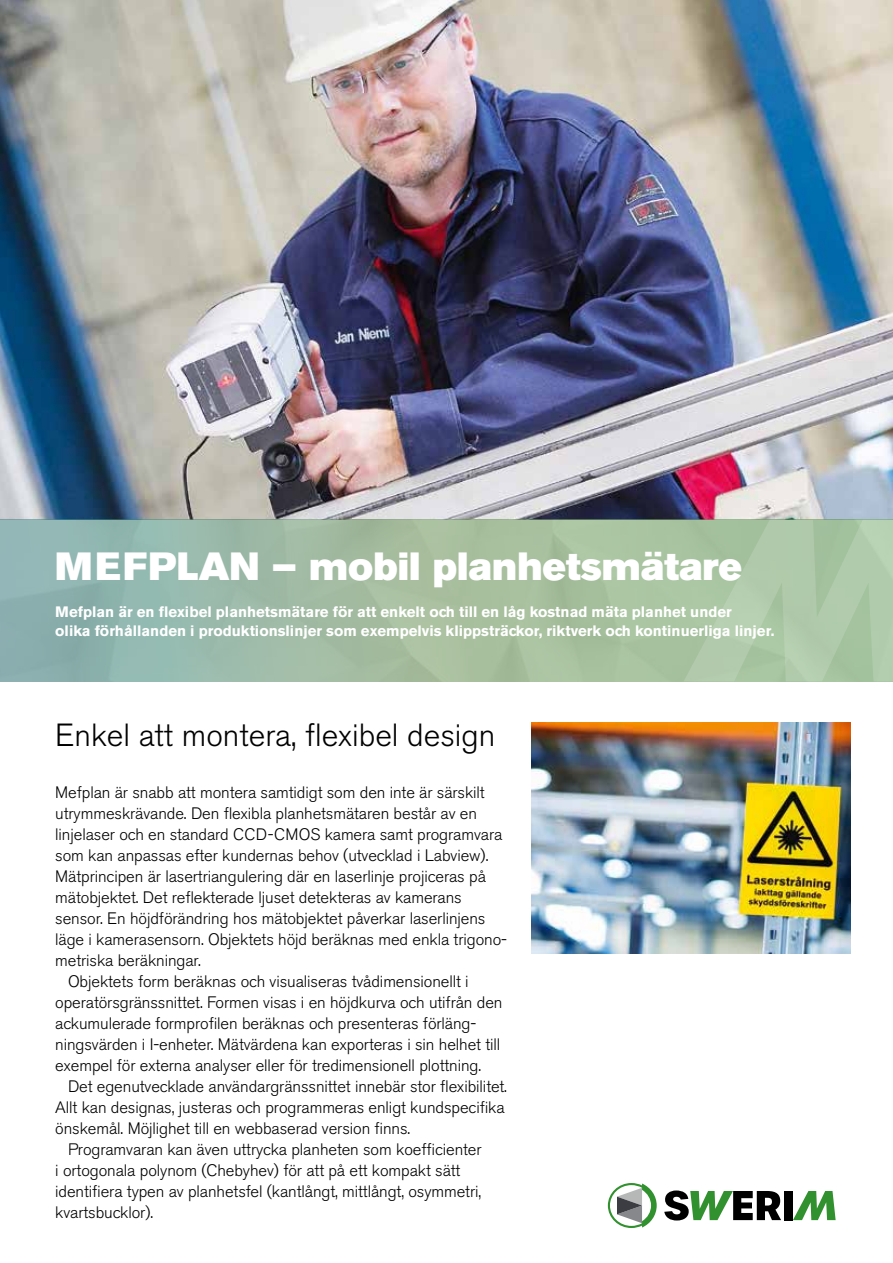
<style>
.page{position:relative;width:893px;height:1263px;background:#fff}
.page>*{position:absolute;margin:0;border:0;box-sizing:border-box;transform-origin:0 0}
.t1{font:39px "Akzidenz Grotesk BE Super";color:#fff}
.t2{font:300 31.8px "Akzidenz Grotesk BE";color:#000}
.t3{font:300 16.5px "Akzidenz Grotesk BE";letter-spacing:-.005em;color:#000}
.t4{font:700 15px/19.5px "Akzidenz Grotesk BE";color:#fff}
</style>
<div class="page">
<img style="left:0;top:0;width:893px;height:520px">
<img style="left:531px;top:722px;width:319px;height:231px">
<svg style="left:0;top:520px;width:684px;height:161px;background:#9ebba5"></svg>
<svg style="left:684px;top:520px;width:209px;height:161px;background:#acc7a6"></svg>
<svg style="left:664px;top:1190px;width:117px;height:30px"></svg>
<div style="left:785px;top:1191px;width:8px;height:29px;background:#000"></div>
<svg style="left:793px;top:1191px;width:43px;height:29px"></svg>
<svg style="left:608px;top:1183px;width:49px;height:45px"></svg>
<h1 class="t1" style="left:55px;top:544px;width:688px">MEFPLAN – mobil planhetsmätare</h1>
<p class="t4" style="left:55px;top:602px;width:721px">Mefplan är en flexibel planhetsmätare för att enkelt och till en låg kostnad mäta planhet under<br>olika förhållanden i produktionslinjer som exempelvis klippsträckor, riktverk och kontinuerliga linjer.</p>
<h2 class="t2" style="left:55px;top:717px;width:442px">Enkel att montera, flexibel design</h2>
<p class="t3" style="left:55px;top:783px;width:431px">Mefplan är snabb att montera samtidigt som den inte är särskilt</p>
<p class="t3" style="left:55px;top:804px;width:423px">utrymmeskrävande. Den flexibla planhetsmätaren består av en</p>
<p class="t3" style="left:55px;top:825px;width:449px">linjelaser och en standard CCD-CMOS kamera samt programvara</p>
<p class="t3" style="left:55px;top:846px;width:435px">som kan anpassas efter kundernas behov (utvecklad i Labview).</p>
<p class="t3" style="left:55px;top:867px;width:432px">Mätprincipen är lasertriangulering där en laserlinje projiceras på</p>
<p class="t3" style="left:55px;top:888px;width:408px">mätobjektet. Det reflekterade ljuset detekteras av kamerans</p>
<p class="t3" style="left:55px;top:909px;width:432px">sensor. En höjdförändring hos mätobjektet påverkar laserlinjens</p>
<p class="t3" style="left:55px;top:930px;width:453px">läge i kamerasensorn. Objektets höjd beräknas med enkla trigono-</p>
<p class="t3" style="left:55px;top:951px;width:147px">metriska beräkningar.</p>
<p class="t3" style="left:68px;top:972px;width:402px">Objektets form beräknas och visualiseras tvådimensionellt i</p>
<p class="t3" style="left:55px;top:993px;width:449px">operatörsgränssnittet. Formen visas i en höjdkurva och utifrån den</p>
<p class="t3" style="left:55px;top:1014px;width:423px">ackumulerade formprofilen beräknas och presenteras förläng-</p>
<p class="t3" style="left:55px;top:1035px;width:446px">ningsvärden i I-enheter. Mätvärdena kan exporteras i sin helhet till</p>
<p class="t3" style="left:55px;top:1056px;width:427px">exempel för externa analyser eller för tredimensionell plottning.</p>
<p class="t3" style="left:68px;top:1077px;width:441px">Det egenutvecklade användargränssnittet innebär stor flexibilitet.</p>
<p class="t3" style="left:55px;top:1098px;width:451px">Allt kan designas, justeras och programmeras enligt kundspecifika</p>
<p class="t3" style="left:55px;top:1119px;width:357px">önskemål. Möjlighet till en webbaserad version finns.</p>
<p class="t3" style="left:68px;top:1140px;width:415px">Programvaran kan även uttrycka planheten som koefficienter</p>
<p class="t3" style="left:55px;top:1161px;width:407px">i ortogonala polynom (Chebyhev) för att på ett kompakt sätt</p>
<p class="t3" style="left:55px;top:1182px;width:427px">identifiera typen av planhetsfel (kantlångt, mittlångt, osymmetri,</p>
<p class="t3" style="left:55px;top:1203px;width:99px">kvartsbucklor).</p>
</div>
